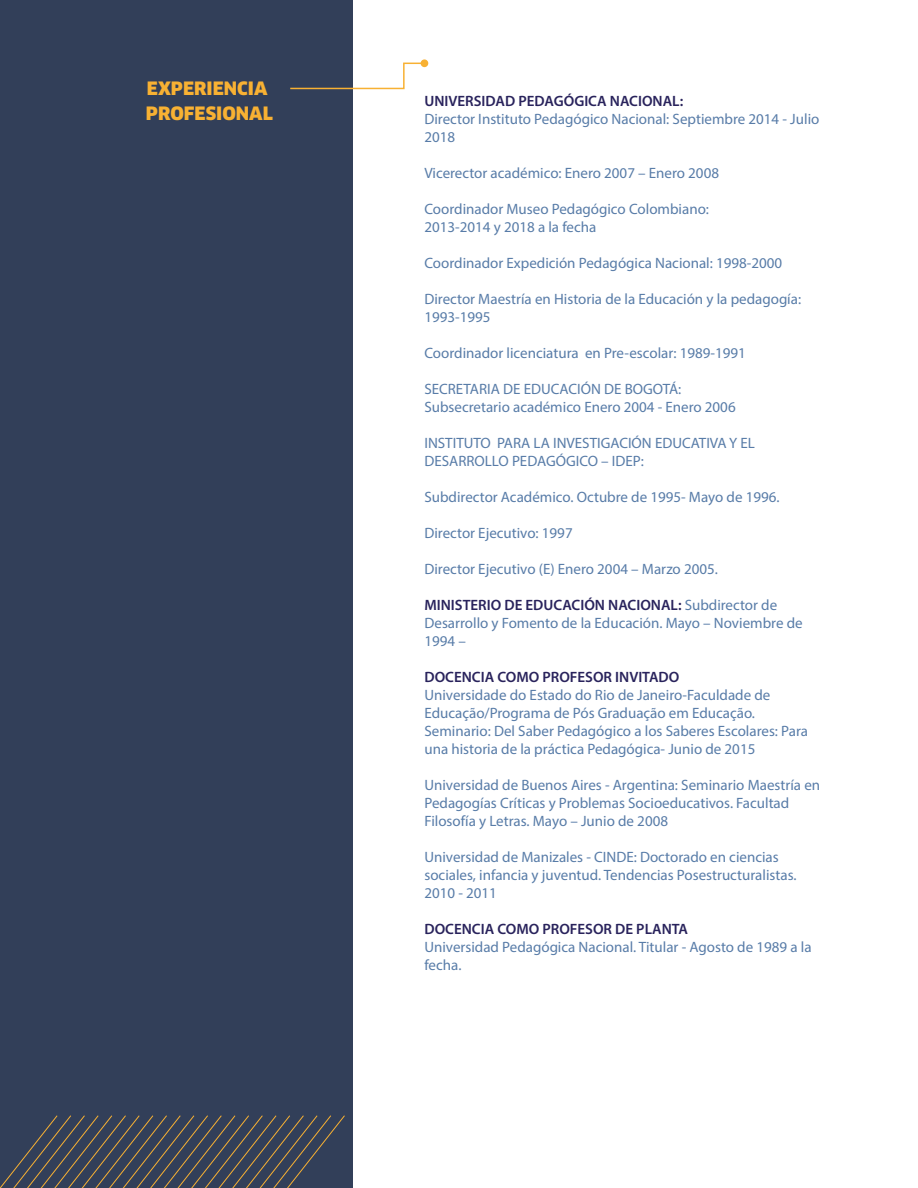
<style>
.page{position:relative;width:918px;height:1188px;background:#fff}
.page>*{position:absolute;margin:0;border:0;box-sizing:border-box;transform-origin:0 0}
.t1{font:900 18px/24.3px "Clan";color:#f8b133}
.t2{font:15px/18px "Myriad Pro";color:#587ca8}
.t3{font:600 15px "Myriad Pro";color:#29235c}
.s1{font-weight:600;color:#29235c}
</style>
<div class="page">
<div style="left:0;top:0;width:352px;height:1188px;background:#323f59"></div>
<div style="left:421px;top:59px;width:7px;height:8px;background:#f8b133;border-radius:50%"></div>
<svg style="left:290px;top:62px;width:136px;height:28px"></svg>
<svg style="left:0;top:1115px;width:345px;height:73px"></svg>
<p class="t1" style="left:146px;top:77px;width:128px">EXPERIENCIA<br>PROFESIONAL</p>
<p class="t3" style="left:424px;top:92px;width:260px">UNIVERSIDAD PEDAGÓGICA NACIONAL:</p>
<p class="t2" style="left:424px;top:110px;width:396px">Director Instituto Pedagógico Nacional: Septiembre 2014 - Julio<br>2018</p>
<p class="t2" style="left:424px;top:164px;width:296px">Vicerector académico: Enero 2007 – Enero 2008</p>
<p class="t2" style="left:424px;top:200px;width:286px">Coordinador Museo Pedagógico Colombiano:<br>2013-2014 y 2018 a la fecha</p>
<p class="t2" style="left:424px;top:254px;width:359px">Coordinador Expedición Pedagógica Nacional: 1998-2000</p>
<p class="t2" style="left:424px;top:290px;width:378px">Director Maestría en Historia de la Educación y la pedagogía:<br>1993-1995</p>
<p class="t2" style="left:424px;top:344px;width:323px">Coordinador licenciatura en Pre-escolar: 1989-1991</p>
<p class="t2" style="left:424px;top:380px;width:313px">SECRETARIA DE EDUCACIÓN DE BOGOTÁ:<br>Subsecretario académico Enero 2004 - Enero 2006</p>
<p class="t2" style="left:424px;top:434px;width:332px">INSTITUTO PARA LA INVESTIGACIÓN EDUCATIVA Y EL<br>DESARROLLO PEDAGÓGICO – IDEP:</p>
<p class="t2" style="left:424px;top:488px;width:357px">Subdirector Académico. Octubre de 1995- Mayo de 1996.</p>
<p class="t2" style="left:424px;top:524px;width:150px">Director Ejecutivo: 1997</p>
<p class="t2" style="left:424px;top:560px;width:295px">Director Ejecutivo (E) Enero 2004 – Marzo 2005.</p>
<p class="t2" style="left:424px;top:596px;width:380px"><span class="s1">MINISTERIO DE EDUCACIÓN NACIONAL:</span> Subdirector de<br>Desarrollo y Fomento de la Educación. Mayo – Noviembre de<br>1994 –</p>
<p class="t3" style="left:424px;top:668px;width:257px">DOCENCIA COMO PROFESOR INVITADO</p>
<p class="t2" style="left:424px;top:686px;width:385px">Universidade do Estado do Rio de Janeiro-Faculdade de Educação/Programa de Pós Graduação em Educação.<br>Seminario: Del Saber Pedagógico a los Saberes Escolares: Para una historia de la práctica Pedagógica- Junio de 2015</p>
<p class="t2" style="left:424px;top:776px;width:397px">Universidad de Buenos Aires - Argentina: Seminario Maestría en<br>Pedagogías Críticas y Problemas Socioeducativos. Facultad<br>Filosofía y Letras. Mayo – Junio de 2008</p>
<p class="t2" style="left:424px;top:848px;width:374px">Universidad de Manizales - CINDE: Doctorado en ciencias sociales, infancia y juventud. Tendencias Posestructuralistas.<br>2010 - 2011</p>
<p class="t3" style="left:424px;top:920px;width:265px">DOCENCIA COMO PROFESOR DE PLANTA</p>
<p class="t2" style="left:424px;top:938px;width:389px">Universidad Pedagógica Nacional. Titular - Agosto de 1989 a la fecha.</p>
</div>
